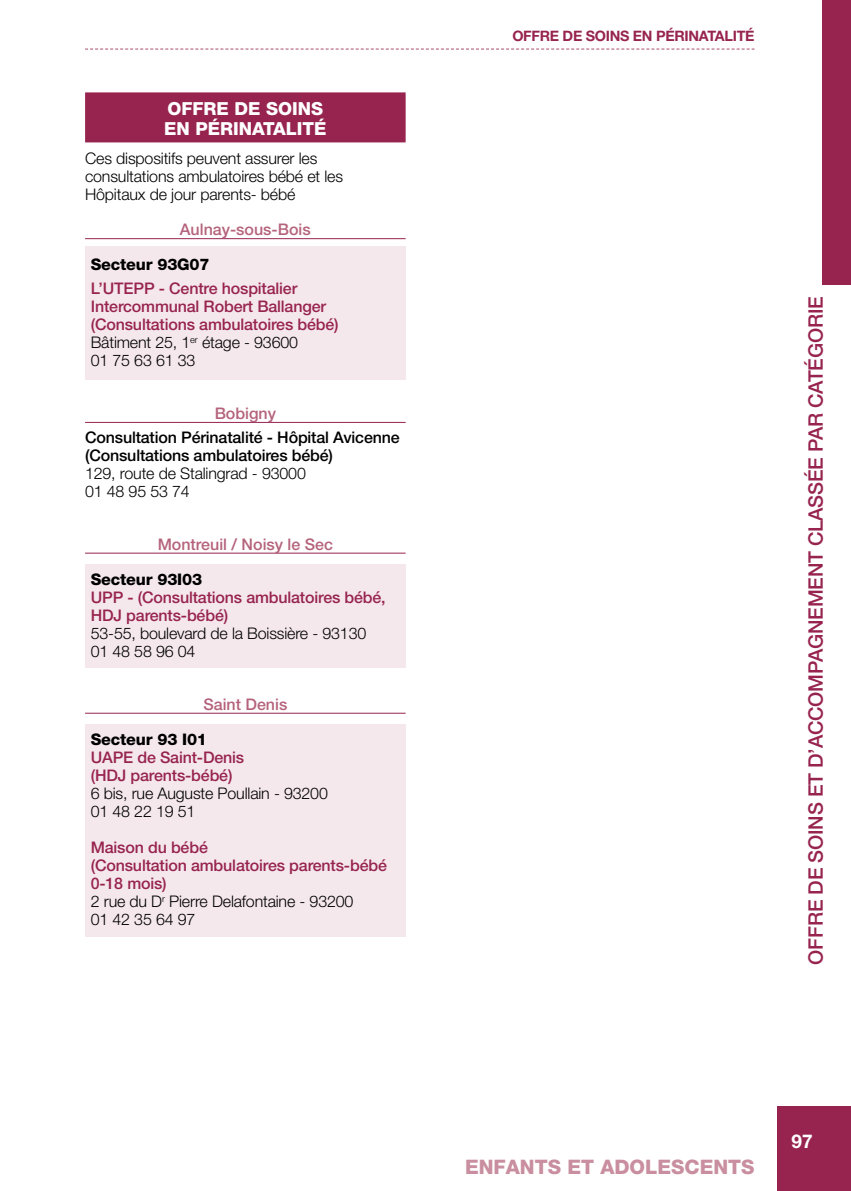
<style>
.page{position:relative;width:851px;height:1191px;background:#fff}
.page>*{position:absolute;margin:0;border:0;box-sizing:border-box;transform-origin:0 0}
.t1{font:500 20px "Helvetica Neue LT Pro";letter-spacing:-.01em;color:#97244f}
.t2{font:800 20px "Helvetica Neue LT Pro";color:#c98ea0}
.t3{font:700 19px "Helvetica Neue LT Pro";color:#fff}
.t4{font:800 18px/20px "Helvetica Neue LT Pro";color:#fff}
.t5{font:500 16px/18px "Helvetica Neue LT Pro";letter-spacing:-.01em;color:#97244f}
.t6{font:300 16px/18px "Helvetica Neue LT Pro";letter-spacing:-.01em;color:#000}
.t7{font:500 16px/18px "Helvetica Neue LT Pro";letter-spacing:-.01em;color:#000}
.t8{font:500 16px "Helvetica Neue LT Pro";color:#b5637c}
.t9{font:800 16px "Helvetica Neue LT Pro";letter-spacing:-.01em;color:#000}
.t10{font:700 14.4px "Helvetica Neue LT Pro";letter-spacing:-.02em;color:#97244f}
.s1{font-weight:300;color:#000}
</style>
<div class="page">
<div style="left:85px;top:247px;width:320px;height:133px;background:#f5e8ec"></div>
<div style="left:85px;top:564px;width:320px;height:103px;background:#f5e8ec"></div>
<div style="left:85px;top:724px;width:320px;height:212px;background:#f5e8ec"></div>
<div style="left:85px;top:92px;width:320px;height:50px;background:#97244f"></div>
<hr style="left:85px;top:238px;width:320px;height:1px;background:#97244f">
<hr style="left:85px;top:422px;width:320px;height:1px;background:#97244f">
<hr style="left:85px;top:552px;width:320px;height:1px;background:#97244f">
<hr style="left:85px;top:712px;width:320px;height:1px;background:#97244f">
<div style="left:822px;top:0;width:28px;height:285px;background:#97244f"></div>
<div style="left:777px;top:1106px;width:73px;height:85px;background:#97244f"></div>
<svg style="left:85px;top:49px;width:669px;height:1px"></svg>
<p class="t4" style="left:164px;top:98px;width:164px">OFFRE DE SOINS<br>EN PÉRINATALITÉ</p>
<p class="t6" style="left:85px;top:149px;width:259px">Ces dispositifs peuvent assurer les consultations ambulatoires bébé et les<br>Hôpitaux de jour parents- bébé</p>
<p class="t8" style="left:180px;top:220px;width:132px">Aulnay-sous-Bois</p>
<p class="t9" style="left:91px;top:255px;width:120px">Secteur 93G07</p>
<p class="t5" style="left:91px;top:279px;width:249px">L’UTEPP - Centre hospitalier<br>Intercommunal Robert Ballanger (Consultations ambulatoires bébé)<br><span class="s1">Bâtiment 25, 1</span><sup>er</sup> <span class="s1">étage - 93600<br>01 75 63 61 33</span></p>
<p class="t8" style="left:215px;top:404px;width:63px">Bobigny</p>
<p class="t7" style="left:85px;top:428px;width:316px">Consultation Périnatalité - Hôpital Avicenne (Consultations ambulatoires bébé)</p>
<p class="t6" style="left:85px;top:464px;width:222px">129, route de Stalingrad - 93000<br>01 48 95 53 74</p>
<p class="t8" style="left:158px;top:534px;width:177px">Montreuil / Noisy le Sec</p>
<p class="t9" style="left:91px;top:569px;width:113px">Secteur 93I03</p>
<p class="t5" style="left:91px;top:588px;width:296px">UPP - (Consultations ambulatoires bébé,<br>HDJ parents-bébé)</p>
<p class="t6" style="left:91px;top:624px;width:277px">53-55, boulevard de la Boissière - 93130<br>01 48 58 96 04</p>
<p class="t8" style="left:203px;top:694px;width:85px">Saint Denis</p>
<p class="t9" style="left:91px;top:729px;width:118px">Secteur 93 I01</p>
<p class="t5" style="left:91px;top:748px;width:155px">UAPE de Saint-Denis (HDJ parents-bébé)</p>
<p class="t6" style="left:91px;top:784px;width:239px">6 bis, rue Auguste Poullain - 93200<br>01 48 22 19 51</p>
<p class="t5" style="left:91px;top:838px;width:297px">Maison du bébé<br>(Consultation ambulatoires parents-bébé<br>0-18 mois)<br><span class="s1">2 rue du D</span><sup>r</sup> <span class="s1">Pierre Delafontaine - 93200<br>01 42 35 64 97</span></p>
<p class="t10" style="left:512px;top:27px;width:244px">OFFRE DE SOINS EN PÉRINATALITÉ</p>
<p class="t1" style="left:803px;top:964px;width:670px;rotate:-90deg">OFFRE DE SOINS ET D’ACCOMPAGNEMENT CLASSÉE PAR CATÉGORIE</p>
<p class="t2" style="left:465px;top:1155px;width:291px">ENFANTS ET ADOLESCENTS</p>
<p class="t3" style="left:791px;top:1129px;width:23px">97</p>
</div>
